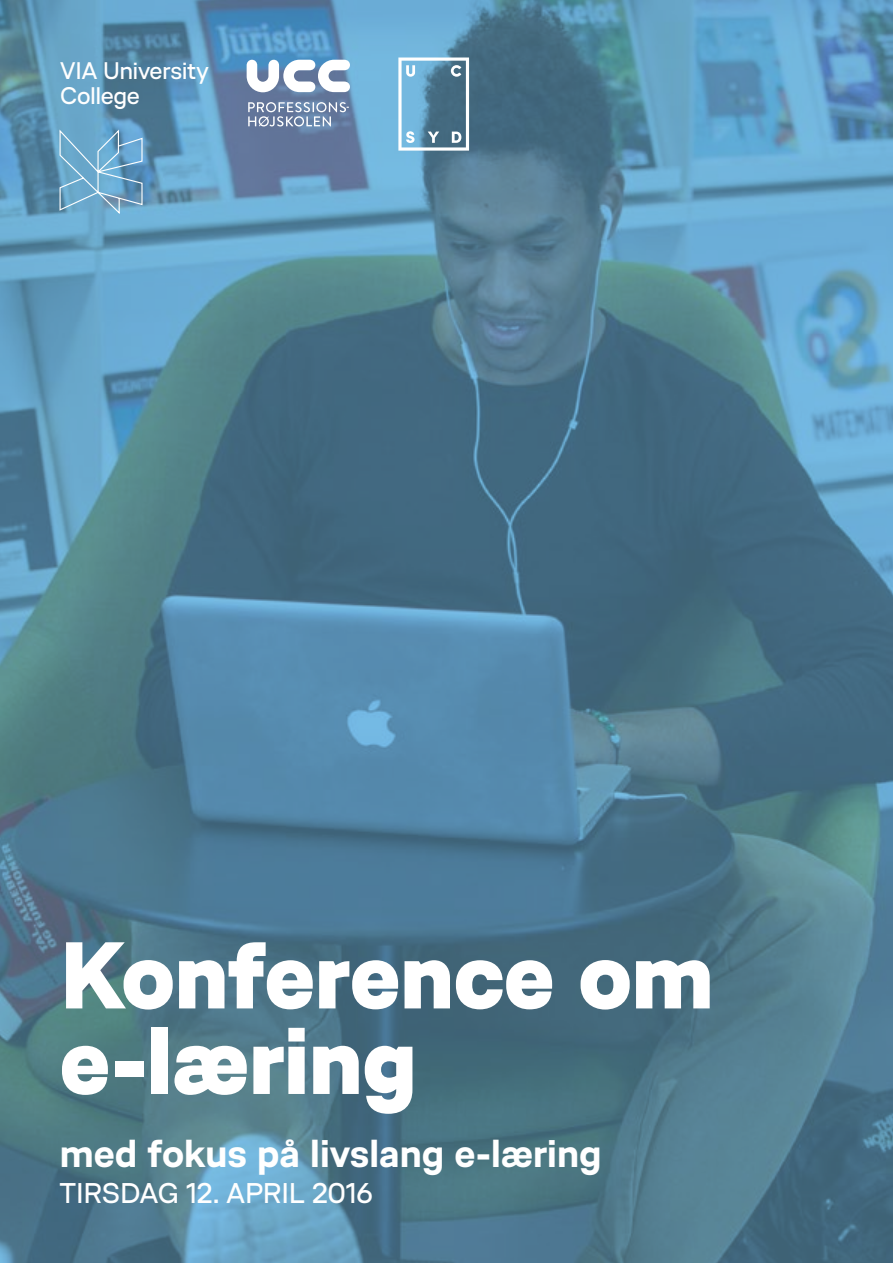
<style>
.page{position:relative;width:893px;height:1263px;background:#fff}
.page>*{position:absolute;margin:0;border:0;box-sizing:border-box;transform-origin:0 0}
.t1{font:900 94.5px/85.5px "VIA Type";letter-spacing:-.015em;color:#fff}
.t2{font:700 39px "VIA Type";letter-spacing:-.01em;color:#fff}
.t3{font:28.5px "VIA Type";letter-spacing:-.01em;color:#fff}
.t4{font:24px/25.5px "VIA Type";letter-spacing:-.02em;color:#fff}
</style>
<div class="page">
<img style="left:0;top:0;width:893px;height:1263px">
<svg style="left:247px;top:60px;width:103px;height:32px"></svg>
<svg style="left:248px;top:102px;width:101px;height:24px;background:#8b9cb7"></svg>
<svg style="left:398px;top:58px;width:71px;height:93px;background:#77a0b7"></svg>
<svg style="left:59px;top:128px;width:84px;height:87px;background:#74abcc"></svg>
<p class="t4" style="left:60px;top:58px;width:150px">VIA University<br>College</p>
<h1 class="t1" style="left:60px;top:930px;width:656px">Konference om e-læring</h1>
<p class="t2" style="left:60px;top:1131px;width:544px">med fokus på livslang e-læring</p>
<p class="t3" style="left:60px;top:1178px;width:314px">TIRSDAG 12. APRIL 2016</p>
</div>
